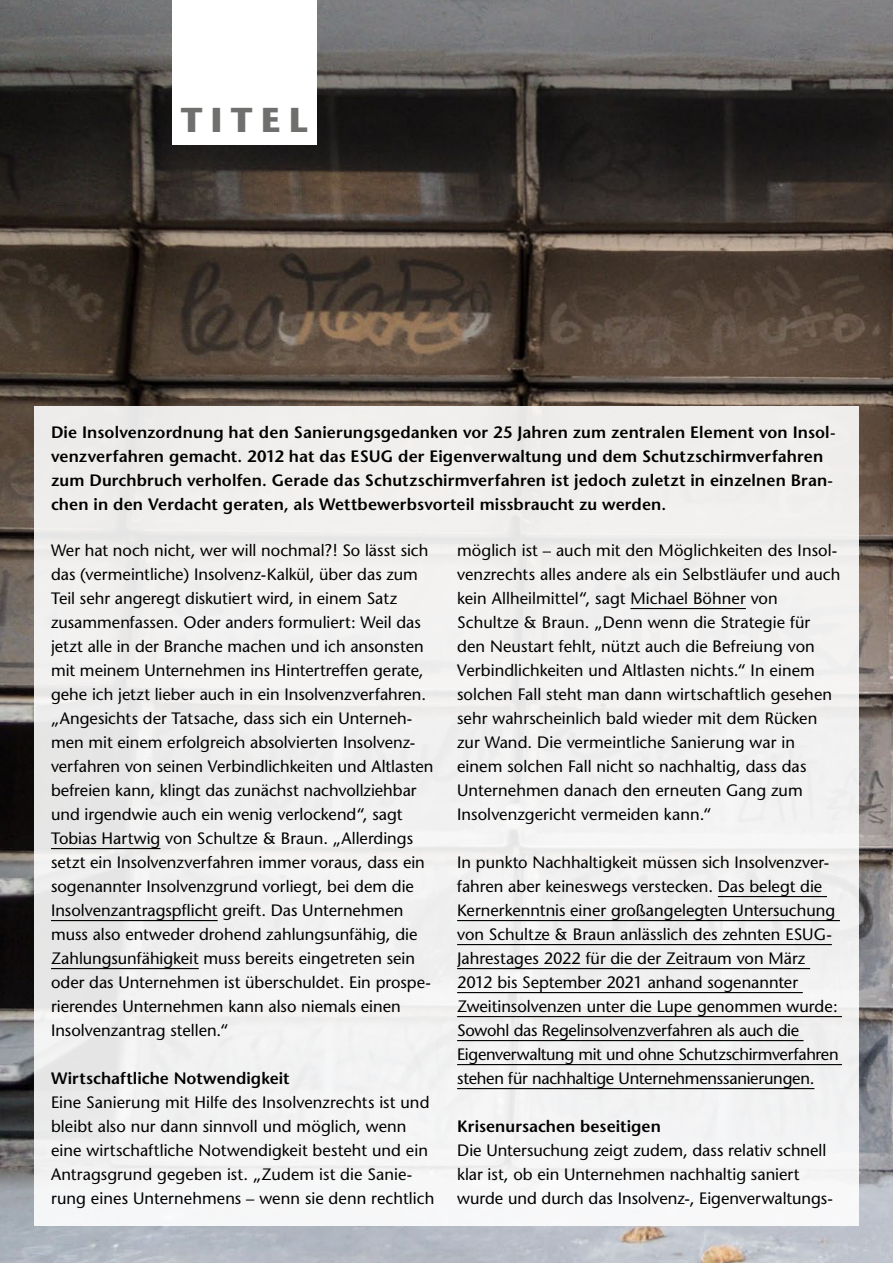
<style>
.page{position:relative;width:893px;height:1263px;background:#fff}
.page>*{position:absolute;margin:0;border:0;box-sizing:border-box;transform-origin:0 0}
.t1{font:700 34.5px "Stone Sans";color:#6f6f6e}
.t2{font:16.5px/24px "Stone Sans";color:#000}
.t3{font:600 16.5px/24px "Stone Sans";letter-spacing:.01em;color:#000}
</style>
<div class="page">
<img style="left:0;top:0;width:893px;height:1263px">
<div style="left:34px;top:406px;width:825px;height:819px;background:#f1f0f0"></div>
<hr style="left:51px;top:848px;width:109px;height:1px;background:#000">
<hr style="left:51px;top:920px;width:167px;height:1px;background:#000">
<hr style="left:51px;top:968px;width:148px;height:1px;background:#000">
<hr style="left:630px;top:608px;width:116px;height:1px;background:#000">
<hr style="left:718px;top:896px;width:109px;height:1px;background:#000">
<hr style="left:457px;top:920px;width:383px;height:1px;background:#000">
<hr style="left:457px;top:944px;width:375px;height:1px;background:#000">
<hr style="left:457px;top:968px;width:353px;height:1px;background:#000">
<hr style="left:457px;top:992px;width:346px;height:1px;background:#000">
<hr style="left:457px;top:1016px;width:385px;height:1px;background:#000">
<hr style="left:457px;top:1040px;width:346px;height:1px;background:#000">
<hr style="left:457px;top:1064px;width:385px;height:1px;background:#000">
<hr style="left:457px;top:1088px;width:357px;height:1px;background:#000">
<div style="left:172px;top:0;width:145px;height:145px;background:#fff"></div>
<h1 class="t1" style="left:181px;top:99px;width:129px">Titel</h1>
<p class="t3" style="left:51px;top:420px;width:786px">Die I nsolvenzordnung hat den Sanierungsgedanken vor 25 Jahren zum zentralen Element von I nsol&shy;venzverfahren gemacht. 2012 hat das ESUG der Eigenverwaltung und dem Schutzschirmverfahren zum Durchbruch verholfen. Gerade das Schutzschirmverfahren ist jedoch zuletzt in einzelnen Bran&shy;chen in den Verdacht geraten, als Wettbewerbsvorteil missbraucht zu werden.</p>
<p class="t2" style="left:51px;top:538px;width:384px">Wer hat noch nicht, wer will nochmal?! So lässt sich das (vermeintliche) Insolvenz-Kalkül, über das zum Teil sehr angeregt diskutiert wird, in einem Satz zusammenfassen. Oder anders formuliert: Weil das jetzt alle in der Branche machen und ich ansonsten mit meinem Unternehmen ins Hintertreffen gerate, gehe ich jetzt lieber auch in ein Insolvenzverfahren. „Angesichts der Tatsache, dass sich ein Unterneh&shy;men mit einem erfolgreich absolvierten Insolvenz&shy;verfahren von seinen Verbindlichkeiten und Altlasten befreien kann, klingt das zunächst nachvollziehbar und irgendwie auch ein wenig verlockend“, sagt Tobias Hartwig von Schultze &amp; Braun. „Allerdings setzt ein Insolvenzverfahren immer voraus, dass ein sogenannter Insolvenzgrund vorliegt, bei dem die Insolvenzantragspflicht greift. Das Unternehmen muss also entweder drohend zahlungsunfähig, die Zahlungsunfähigkeit muss bereits eingetreten sein oder das Unternehmen ist überschuldet. Ein prospe&shy;rierendes Unternehmen kann also niemals einen Insolvenzantrag stellen.“</p>
<p class="t3" style="left:51px;top:1066px;width:240px">Wirtschaftliche N otwendigkeit</p>
<p class="t2" style="left:51px;top:1090px;width:385px">Eine Sanierung mit Hilfe des Insolvenzrechts ist und bleibt also nur dann sinnvoll und möglich, wenn eine wirtschaftliche Notwendigkeit besteht und ein Antragsgrund gegeben ist. „Zudem ist die Sanie&shy;rung eines Unternehmens – wenn sie denn rechtlich</p>
<p class="t2" style="left:457px;top:538px;width:385px">möglich ist – auch mit den Möglichkeiten des Insol&shy;venzrechts alles andere als ein Selbstläufer und auch kein Allheilmittel“, sagt Michael Böhner von Schultze &amp; Braun. „Denn wenn die Strategie für den Neustart fehlt, nützt auch die Befreiung von Verbindlichkeiten und Altlasten nichts.“ In einem solchen Fall steht man dann wirtschaftlich gesehen sehr wahrscheinlich bald wieder mit dem Rücken zur Wand. Die vermeintliche Sanierung war in einem solchen Fall nicht so nachhaltig, dass das Unternehmen danach den erneuten Gang zum Insolvenzgericht vermeiden kann.“</p>
<p class="t2" style="left:457px;top:850px;width:383px">In punkto Nachhaltigkeit müssen sich Insolvenzver&shy;fahren aber keineswegs verstecken. Das belegt die Kernerkenntnis einer großangelegten Untersuchung von Schultze &amp; Braun anlässlich des zehnten ESUG-Jahrestages 2022 für die der Zeitraum von März 2012 bis September 2021 anhand sogenannter Zweitinsolvenzen unter die Lupe genommen wurde:<br>Sowohl das Regelinsolvenzverfahren als auch die Eigenverwaltung mit und ohne Schutzschirmverfahren stehen für nachhaltige Unternehmenssanierungen.</p>
<p class="t3" style="left:457px;top:1114px;width:205px">Krisenursachen beseitigen</p>
<p class="t2" style="left:457px;top:1138px;width:377px">Die Untersuchung zeigt zudem, dass relativ schnell klar ist, ob ein Unternehmen nachhaltig saniert wurde und durch das Insolvenz-, Eigenverwaltungs-</p>
</div>
